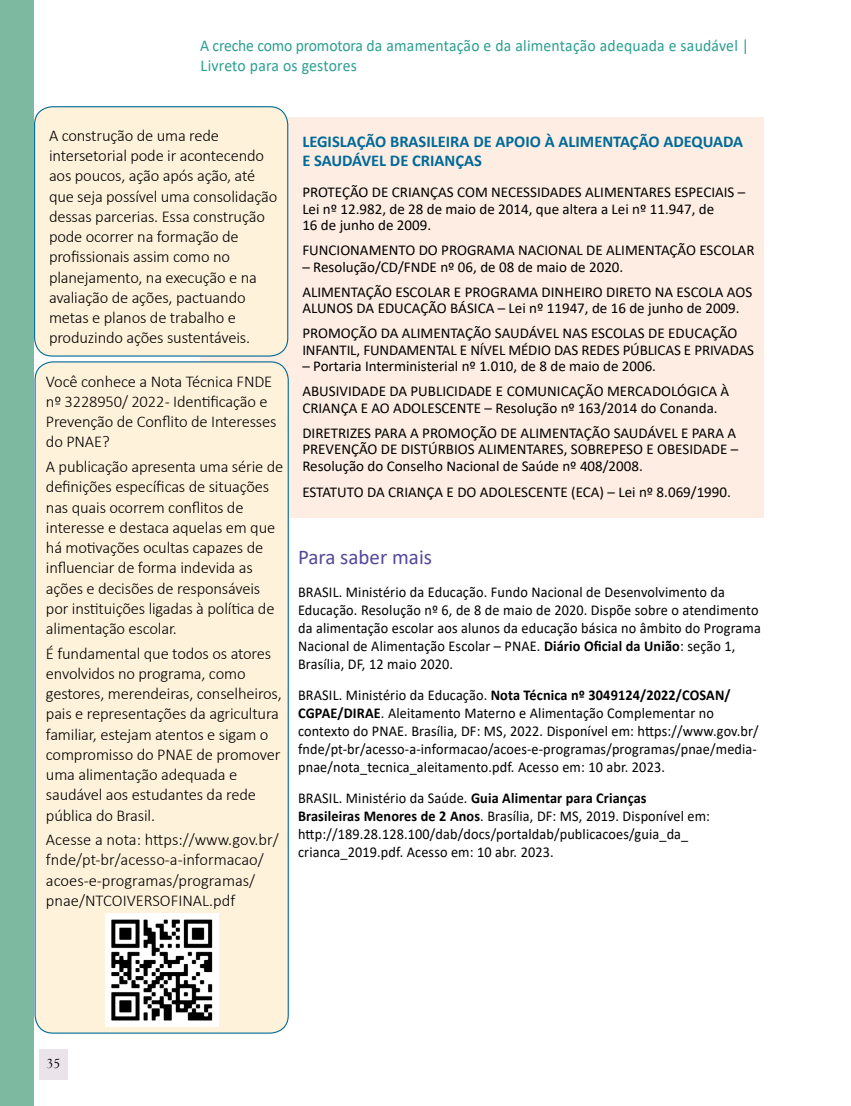
<style>
.page{position:relative;width:851px;height:1106px;background:#fff}
.page>*{position:absolute;margin:0;border:0;box-sizing:border-box;transform-origin:0 0}
.t1{font:21px "Calibri";color:#544899}
.t2{font:300 16.5px/20.2px "Calibri";letter-spacing:-.01em;color:#000}
.t3{font:16.5px/19.8px "Calibri";letter-spacing:.015em;color:#2b9e91;scale:.95 1}
.t4{font:700 16.5px/19px "Calibri";color:#006a98}
.t5{font:15px/18px "Calibri";color:#000;scale:.95 1}
.t6{font:15px/25px "Calibri";color:#000}
.t7{font:13.5px "Goudy Old Style T";color:#000}
.s1{font-weight:700}
</style>
<div class="page">
<div style="left:0;top:0;width:34px;height:1106px;background:#7db8a1"></div>
<div style="left:200px;top:117px;width:563px;height:401px;background:#fdede3"></div>
<div style="left:35px;top:107px;width:253px;height:249px;background:#fff2db;border-radius:18px"></div>
<div style="left:34px;top:106px;width:254px;height:250px;border:1px solid #006a98;border-radius:18px"></div>
<div style="left:35px;top:362px;width:253px;height:671px;background:#fff2db;border-radius:18px"></div>
<div style="left:35px;top:361px;width:254px;height:672px;border:1px solid #006a98;border-radius:18px"></div>
<img style="left:105px;top:913px;width:113px;height:113px">
<div style="left:39px;top:1049px;width:29px;height:30px;background:#ebe3ea"></div>
<p class="t3" style="left:200px;top:35px;width:579px">A creche como promotora da amamentação e da alimentação adequada e saudável |<br>Livreto para os gestores</p>
<p class="t2" style="left:49px;top:125px;width:230px">A construção de uma rede intersetorial pode ir acontecendo aos poucos, ação após ação, até que seja possível uma consolidação dessas parcerias. Essa construção pode ocorrer na formação de profissionais assim como no planejamento, na execução e na avaliação de ações, pactuando metas e planos de trabalho e produzindo ações sustentáveis.</p>
<p class="t2" style="left:46px;top:371px;width:232px">Você conhece a Nota Técnica FNDE nº 3228950/ 2022 - Identificação e<br>Prevenção de Conflito de Interesses do PNAE?</p>
<p class="t2" style="left:46px;top:456px;width:239px">A publicação apresenta uma série de definições específicas de situações nas quais ocorrem conflitos de interesse e destaca aquelas em que há motivações ocultas capazes de influenciar de forma indevida as ações e decisões de responsáveis por instituições ligadas à política de alimentação escolar.</p>
<p class="t2" style="left:46px;top:642px;width:237px">É fundamental que todos os atores envolvidos no programa, como gestores, merendeiras, conselheiros, pais e representações da agricultura familiar, estejam atentos e sigam o compromisso do PNAE de promover uma alimentação adequada e saudável aos estudantes da rede pública do Brasil.</p>
<p class="t2" style="left:46px;top:829px;width:234px">Acesse a nota: https://www.gov.br/ fnde/pt-br/acesso-a-informacao/ acoes-e-programas/programas/ pnae/NTCOIVERSOFINAL.pdf</p>
<p class="t4" style="left:302px;top:131px;width:442px">LEGISLAÇÃO BRASILEIRA DE APOIO À ALIMENTAÇÃO ADEQUADA<br>E SAUDÁVEL DE CRIANÇAS</p>
<p class="t6" style="left:302px;top:183px;width:444px;line-height:16.5px">PROTEÇÃO DE CRIANÇAS COM NECESSIDADES ALIMENTARES ESPECIAIS –<br>Lei nº 12.982, de 28 de maio de 2014, que altera a Lei nº 11.947, de<br>16 de junho de 2009.</p>
<p class="t6" style="left:302px;top:237px;width:453px">FUNCIONAMENTO DO PROGRAMA NACIONAL DE ALIMENTAÇÃO ESCOLAR</p>
<p class="t6" style="left:302px;top:254px;width:451px">– Resolução/CD/FNDE nº 06, de 08 de maio de 2020.<br>ALIMENTAÇÃO ESCOLAR E PROGRAMA DINHEIRO DIRETO NA ESCOLA AOS</p>
<p class="t6" style="left:302px;top:295px;width:438px">ALUNOS DA EDUCAÇÃO BÁSICA – Lei nº 11947, de 16 de junho de 2009.<br>PROMOÇÃO DA ALIMENTAÇÃO SAUDÁVEL NAS ESCOLAS DE EDUCAÇÃO</p>
<p class="t6" style="left:302px;top:337px;width:453px">INFANTIL, FUNDAMENTAL E NÍVEL MÉDIO DAS REDES PÚBLICAS E PRIVADAS</p>
<p class="t6" style="left:302px;top:353px;width:428px">– Portaria Interministerial nº 1.010, de 8 de maio de 2006.<br>ABUSIVIDADE DA PUBLICIDADE E COMUNICAÇÃO MERCADOLÓGICA À</p>
<p class="t6" style="left:302px;top:395px;width:435px">CRIANÇA E AO ADOLESCENTE – Resolução nº 163/2014 do Conanda.<br>DIRETRIZES PARA A PROMOÇÃO DE ALIMENTAÇÃO SAUDÁVEL E PARA A</p>
<p class="t6" style="left:302px;top:440px;width:437px;line-height:16.5px">PREVENÇÃO DE DISTÚRBIOS ALIMENTARES, SOBREPESO E OBESIDADE –<br>Resolução do Conselho Nacional de Saúde nº 408/2008.</p>
<p class="t6" style="left:302px;top:478px;width:430px">ESTATUTO DA CRIANÇA E DO ADOLESCENTE (ECA) – Lei nº 8.069/1990.</p>
<p class="t1" style="left:298px;top:542px;width:135px">Para saber mais</p>
<p class="t5" style="left:298px;top:583px;width:488px">BRASIL. Ministério da Educação. Fundo Nacional de Desenvolvimento da Educação. Resolução nº 6, de 8 de maio de 2020. Dispõe sobre o atendimento da alimentação escolar aos alunos da educação básica no âmbito do Programa Nacional de Alimentação Escolar – PNAE. <span class="s1">Diário Oficial da União</span>: seção 1, Brasília, DF, 12 maio 2020.</p>
<p class="t5" style="left:298px;top:685px;width:486px">BRASIL. Ministério da Educação. <span class="s1">Nota Técnica nº 3049124/2022/COSAN/ CGPAE/DIRAE</span>. Aleitamento Materno e Alimentação Complementar no contexto do PNAE. Brasília, DF: MS, 2022. Disponível em: https://www.gov.br/ fnde/pt-br/acesso-a-informacao/acoes-e-programas/programas/pnae/media&shy;pnae/nota_tecnica_aleitamento.pdf. Acesso em: 10 abr. 2023.</p>
<p class="t5" style="left:298px;top:788px;width:435px">BRASIL. Ministério da Saúde. <span class="s1">Guia Alimentar para Crianças Brasileiras Menores de 2 Anos</span>. Brasília, DF: MS, 2019. Disponível em: http://189.28.128.100/dab/docs/portaldab/publicacoes/guia_da_ crianca_2019.pdf. Acesso em: 10 abr. 2023.</p>
<p class="t7" style="left:47px;top:1056px;width:15px">35</p>
<p class="t7" style="left:53px;top:1056px;width:8px">6</p>
</div>
